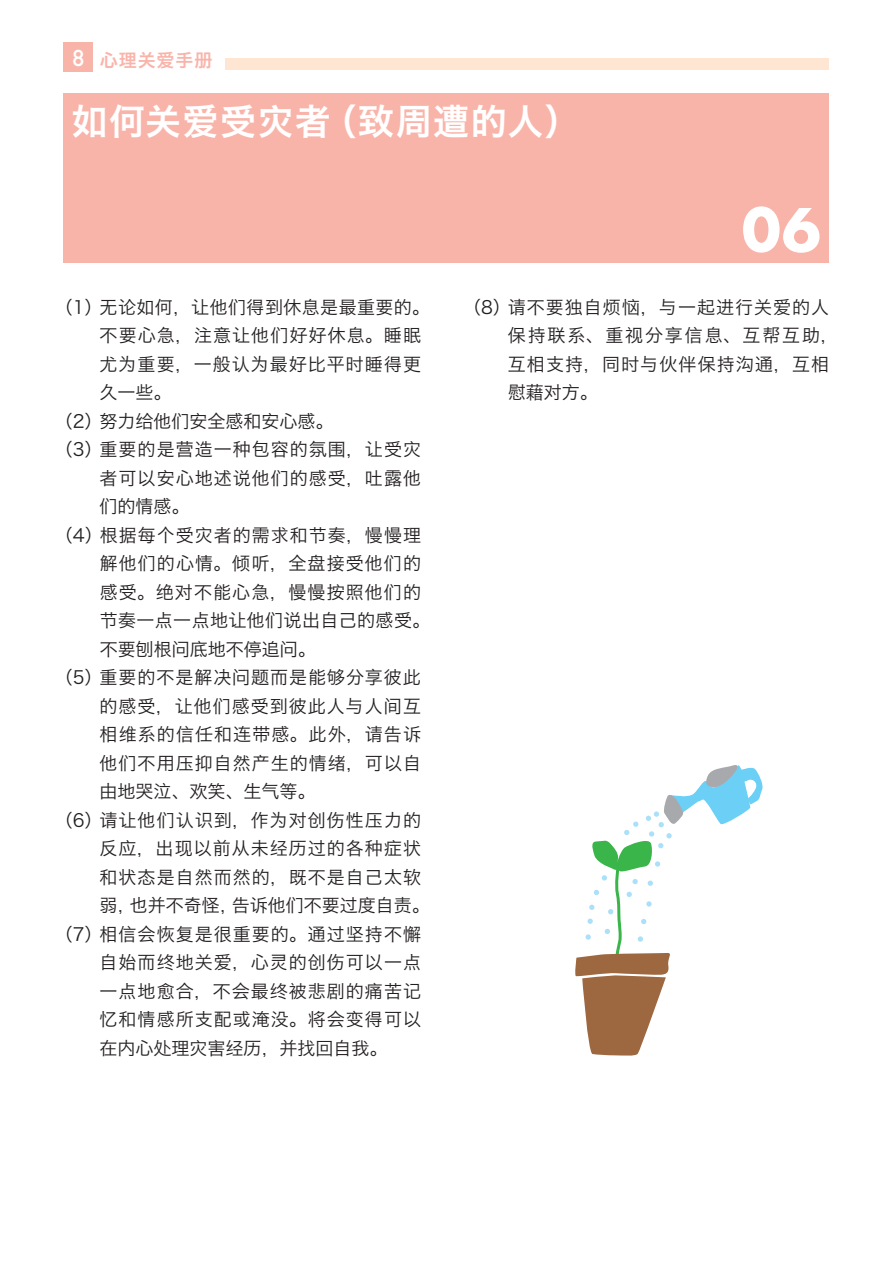
<style>
.page{position:relative;width:893px;height:1263px;background:#fff}
.page>*{position:absolute;margin:0;border:0;box-sizing:border-box;transform-origin:0 0}
.t1{font:64.5px "Futura T Bold";color:#fff}
.t2{font:36px "Hiragino Sans GB W6";letter-spacing:.04em;color:#fff}
.本文_字下げ{font:18px/28.5px "Hiragino Sans GB W3";letter-spacing:.055em;color:#231f20}
.本文_字下げ-2{font:18px "Hiragino Sans GB W3";color:#231f20}
.t3{font:18px "Hiragino Sans GB W6";letter-spacing:.05em;color:#f9b4aa}
.s1{font-family:"Futura";font-weight:500;font-size:21.3px;color:#fff}
</style>
<div class="page">
<div style="left:64px;top:43px;width:29px;height:29px;background:#f9b4aa"></div>
<div style="left:225px;top:58px;width:604px;height:12px;background:#fee6d3"></div>
<div style="left:64px;top:94px;width:765px;height:169px;background:#f9b4aa"></div>
<svg style="left:575px;top:765px;width:188px;height:291px"></svg>
<p class="t3" style="left:72px;top:48px;width:142px"><span class="s1">8</span> 心理关爱手册</p>
<p class="t2" style="left:71px;top:98px;width:510px">如何关爱受灾者（致周遭的人）</p>
<p class="t1" style="left:742px;top:191px;width:80px">06</p>
<p class="本文_字下げ" style="left:100px;top:292px;width:332px;text-indent:-45px">（1）无论如何，让他们得到休息是最重要的。不要心急，注意让他们好好休息。睡眠尤为重要，一般认为最好比平时睡得更久一些。</p>
<p class="本文_字下げ-2" style="left:55px;top:410px;width:280px">（2）努力给他们安全感和安心感。</p>
<p class="本文_字下げ" style="left:100px;top:435px;width:323px;text-align:justify;text-indent:-45px">（3）重要的是营造一种包容的氛围，让受灾者可以安心地述说他们的感受，吐露他们的情感。</p>
<p class="本文_字下げ" style="left:100px;top:520px;width:332px;text-indent:-45px">（4）根据每个受灾者的需求和节奏，慢慢理解他们的心情。倾听，全盘接受他们的感受。绝对不能心急，慢慢按照他们的节奏一点一点地让他们说出自己的感受。不要刨根问底地不停追问。</p>
<p class="本文_字下げ" style="left:100px;top:663px;width:323px;text-align:justify;text-indent:-45px">（5）重要的不是解决问题而是能够分享彼此的感受，让他们感受到彼此人与人间互相维系的信任和连带感。此外，请告诉他们不用压抑自然产生的情绪，可以自由地哭泣、欢笑、生气等。</p>
<p class="本文_字下げ" style="left:100px;top:805px;width:332px;text-indent:-45px">（6）请让他们认识到，作为对创伤性压力的反应，出现以前从未经历过的各种症状和状态是自然而然的，既不是自己太软弱，也并不奇怪，告诉他们不要过度自责。</p>
<p class="本文_字下げ" style="left:100px;top:919px;width:323px;text-align:justify;text-indent:-45px">（7）相信会恢复是很重要的。通过坚持不懈自始而终地关爱，心灵的创伤可以一点一点地愈合，不会最终被悲剧的痛苦记忆和情感所支配或淹没。将会变得可以在内心处理灾害经历，并找回自我。</p>
<p class="本文_字下げ" style="left:508px;top:292px;width:332px;text-indent:-45px">（8）请不要独自烦恼，与一起进行关爱的人保持联系、重视分享信息、互帮互助，互相支持，同时与伙伴保持沟通，互相慰藉对方。</p>
</div>
